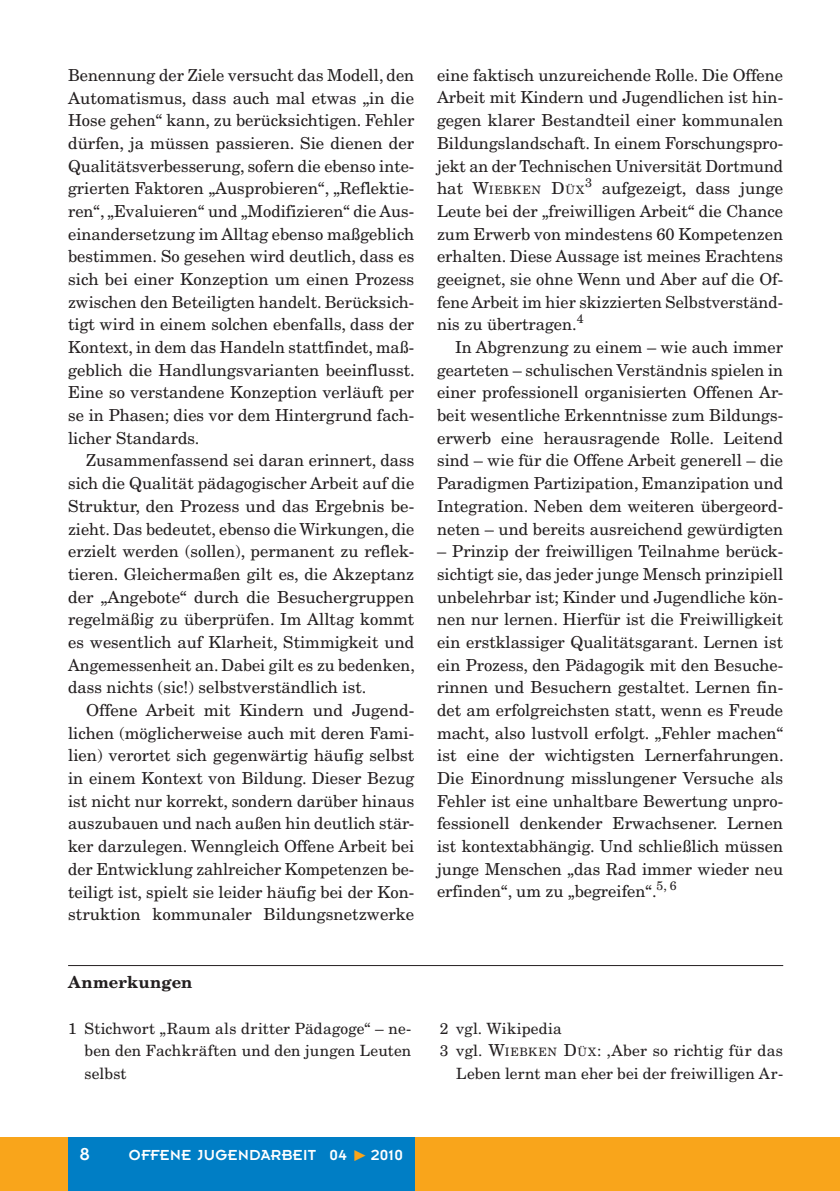
<style>
.page{position:relative;width:840px;height:1191px;background:#fff}
.page>*{position:absolute;margin:0;border:0;box-sizing:border-box;transform-origin:0 0}
.t1{font:19px "Insignia LT Std";color:#fff}
.t2{font:16.4px/22.6px "New Century Schlbk LT Std";color:#231f20;text-align:justify}
.t3{font:700 16.4px "New Century Schlbk LT Std";letter-spacing:.01em;color:#231f20}
.t4{font:16px "Insignia LT Std";letter-spacing:.025em;color:#fff}
.t5{font:15.6px/22.6px "New Century Schlbk LT Std";letter-spacing:.01em;color:#231f20;text-align:justify}
.t6{font:11.6px "New Century Schlbk LT Std";letter-spacing:.045em;color:#231f20}
.s1{font-size:16.4px}
.s2{font-size:11.6px}
.s3{color:#f9a51b}
</style>
<div class="page">
<div style="left:0;top:1137px;width:839px;height:54px;background:#f9a51b"></div>
<div style="left:68px;top:1137px;width:346px;height:54px;background:#007ec5"></div>
<hr style="left:68px;top:965px;width:714px;height:1px;background:#231f20">
<p class="t2" style="left:68px;top:64px;width:348px">Benennung der Ziele versucht das Modell, den Automatismus, dass auch mal etwas „in die Hose gehen“ kann, zu berücksichtigen. Fehler dürfen, ja müssen passieren. Sie dienen der Qualitätsverbesserung, sofern die ebenso inte&shy;grierten Faktoren „Ausprobieren“, „Reflektie&shy;ren“, „Evaluieren“ und „Modifizieren“ die Aus&shy;einandersetzung im Alltag ebenso maßgeblich bestimmen. So gesehen wird deutlich, dass es sich bei einer Konzeption um einen Prozess zwischen den Beteiligten handelt. Berücksich&shy;tigt wird in einem solchen ebenfalls, dass der Kontext, in dem das Handeln stattfindet, maß&shy;geblich die Handlungsvarianten beeinflusst.<br>Eine so verstandene Konzeption verläuft per se in Phasen; dies vor dem Hintergrund fach&shy;licher Standards.</p>
<p class="t2" style="left:68px;top:449px;width:348px;text-indent:18px">Zusammenfassend sei daran erinnert, dass sich die Qualität pädagogischer Arbeit auf die Struktur, den Prozess und das Ergebnis be&shy;zieht. Das bedeutet, ebenso die Wirkungen, die erzielt werden (sollen), permanent zu reflek&shy;tieren. Gleichermaßen gilt es, die Akzeptanz der „Angebote“ durch die Besuchergruppen regelmäßig zu überprüfen. Im Alltag kommt es wesentlich auf Klarheit, Stimmigkeit und Angemessenheit an. Dabei gilt es zu bedenken, dass nichts (sic!) selbstverständlich ist.</p>
<p class="t2" style="left:68px;top:699px;width:347px;text-indent:18px">Offene Arbeit mit Kindern und Jugend&shy;lichen (möglicherweise auch mit deren Fami&shy;lien) verortet sich gegenwärtig häufig selbst in einem Kontext von Bildung. Dieser Bezug ist nicht nur korrekt, sondern darüber hinaus auszubauen und nach außen hin deutlich stär&shy;ker darzulegen. Wenngleich Offene Arbeit bei der Entwicklung zahlreicher Kompetenzen be&shy;teiligt ist, spielt sie leider häufig bei der Kon&shy;struktion kommunaler Bildungsnetzwerke</p>
<p class="t3" style="left:68px;top:972px;width:126px">Anmerkungen</p>
<p class="t2" style="left:437px;top:64px;width:347px">eine faktisch unzureichende Rolle. Die Offene Arbeit mit Kindern und Jugendlichen ist hin&shy;gegen klarer Bestandteil einer kommunalen Bildungslandschaft. In einem Forschungspro&shy;jekt an der Technischen Universität Dortmund</p>
<p class="t6" style="left:437px;top:183px;width:149px"><span class="s1">hat</span> <span class="s1">W</span>IEBKEN <span class="s1">D</span>ÜX</p>
<p class="t2" style="left:437px;top:177px;width:347px;text-indent:148px"><sup>3</sup> aufgezeigt, dass junge Leute bei der „freiwilligen Arbeit“ die Chance zum Erwerb von mindestens 60 Kompetenzen erhalten. Diese Aussage ist meines Erachtens geeignet, sie ohne Wenn und Aber auf die Of&shy;fene Arbeit im hier skizzierten Selbstverständ&shy;nis zu übertragen.<sup>4</sup></p>
<p class="t2" style="left:437px;top:336px;width:347px;text-indent:18px">In Abgrenzung zu einem – wie auch immer gearteten – schulischen Verständnis spielen in einer professionell organisierten Offenen Ar&shy;beit wesentliche Erkenntnisse zum Bildungs&shy;erwerb eine herausragende Rolle. Leitend sind – wie für die Offene Arbeit generell – die Paradigmen Partizipation, Emanzipation und Integration. Neben dem weiteren übergeord&shy;neten – und bereits ausreichend gewürdigten</p>
<p class="t2" style="left:437px;top:540px;width:348px">– Prinzip der freiwilligen Teilnahme berück&shy;sichtigt sie, das jeder junge Mensch prinzipiell unbelehrbar ist; Kinder und Jugendliche kön&shy;nen nur lernen. Hierfür ist die Freiwilligkeit ein erstklassiger Qualitätsgarant. Lernen ist ein Prozess, den Pädagogik mit den Besuche&shy;rinnen und Besuchern gestaltet. Lernen fin&shy;det am erfolgreichsten statt, wenn es Freude macht, also lustvoll erfolgt. „Fehler machen“ ist eine der wichtigsten Lernerfahrungen.<br>Die Einordnung misslungener Versuche als Fehler ist eine unhaltbare Bewertung unpro&shy;fessionell denkender Erwachsener. Lernen ist kontextabhängig. Und schließlich müssen junge Menschen „das Rad immer wieder neu erfinden“, um zu „begreifen“.<sup>5,</sup> <sup>6</sup></p>
<p class="t5" style="left:84px;top:1016px;width:328px;text-indent:-16px">1 Stichwort „Raum als dritter Pädagoge“ – ne&shy;ben den Fachkräften und den jungen Leuten selbst</p>
<p class="t5" style="left:439px;top:1016px;width:123px">2 vgl. Wikipedia</p>
<p class="t5" style="left:439px;top:1039px;width:344px">3 vgl. <span class="s1">W</span><span class="s2">IEBKEN</span> <span class="s1">D</span><span class="s2">ÜX</span>: ‚Aber so richtig für das</p>
<p class="t5" style="left:456px;top:1062px;width:328px">Leben lernt man eher bei der freiwilligen Ar-</p>
<p class="t1" style="left:79px;top:1144px;width:12px">8</p>
<p class="t4" style="left:129px;top:1146px;width:275px">OFFENE JUGENDARBEIT 04 <span class="s3">▶</span> 2010</p>
</div>
